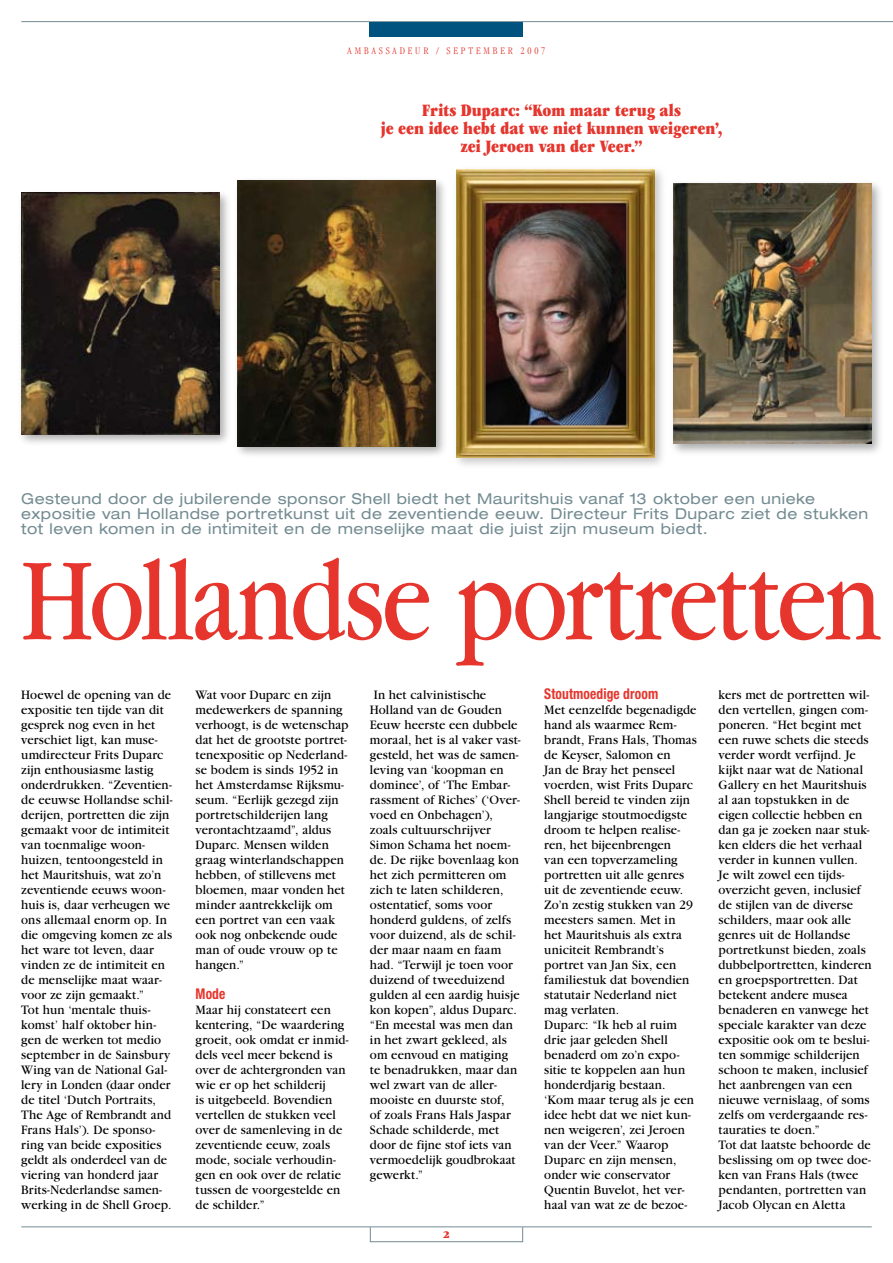
<style>
.page{position:relative;width:893px;height:1263px;background:#fff}
.page>*{position:absolute;margin:0;border:0;box-sizing:border-box;transform-origin:0 0}
.t1{font:122.4px "Garamond LT";letter-spacing:-.025em;color:#e5352d;scale:.83 1}
.t2{font:ultra-condensed 18px/18px "Garamond LT";color:#e5352d;text-align:center}
.t3{font:expanded 15px/15px "Helvetica Neue LT";letter-spacing:.035em;color:#738b92}
.t4{font:700 condensed 14.85px "Helvetica Neue LT";letter-spacing:.01em;color:#e5352d;scale:.91 1}
.t5{font:13.5px/15px "Garamond LT";letter-spacing:.01em;color:#000;scale:.95 1}
.t6{font:300 condensed 10.5px "Garamond LT";letter-spacing:.27em;color:#e5352d}
</style>
<div class="page">
<hr style="left:21px;top:21px;width:872px;height:1px;background:#738b92">
<div style="left:370px;top:22px;width:153px;height:15px;background:#00527f"></div>
<hr style="left:21px;top:1226px;width:851px;height:1px;background:#738b92">
<div style="left:370px;top:1227px;width:153px;height:15px;border:1px solid #738b92"></div>
<div style="left:233px;top:176px;width:216px;height:285px;background:#000;opacity:.33"></div>
<img style="left:238px;top:181px;width:198px;height:266px">
<div style="left:669px;top:179px;width:216px;height:278px;background:#000;opacity:.33"></div>
<img style="left:673px;top:183px;width:199px;height:261px">
<div style="left:17px;top:188px;width:216px;height:259px;background:#000;opacity:.33"></div>
<img style="left:21px;top:193px;width:198px;height:241px">
<div style="left:451px;top:165px;width:216px;height:307px;background:#000;opacity:.22"></div>
<img style="left:456px;top:170px;width:198px;height:287px">
<p class="t6" style="left:348px;top:45px;width:199px">AMBASSADEUR / SEPTEMBER 2007</p>
<h2 class="t2" style="left:381px;top:101px;width:343px">Frits Duparc: “Kom maar terug als<br>je een idee hebt dat we niet kunnen weigeren’, zei Jeroen van der Veer.”</h2>
<p class="t3" style="left:21px;top:491px;width:848px">Gesteund door de jubilerende sponsor Shell biedt het Mauritshuis vanaf 13 oktober een unieke expositie van Hollandse portretkunst uit de zeventiende eeuw. Directeur Frits Duparc ziet de stukken tot leven komen in de intimiteit en de menselijke maat die juist zijn museum biedt.</p>
<h1 class="t1" style="left:21px;top:536px;width:1038px">Hollandse portretten</h1>
<p class="t5" style="left:21px;top:687px;width:161px">Hoewel de opening van de expositie ten tijde van dit gesprek nog even in het verschiet ligt, kan muse&shy;umdirecteur Frits Duparc zijn enthousiasme lastig onderdrukken. “Zeventien&shy;de eeuwse Hollandse schil&shy;derijen, portretten die zijn gemaakt voor de intimiteit van toenmalige woon&shy;huizen, tentoongesteld in het Mauritshuis, wat zo’n zeventiende eeuws woon&shy;huis is, daar verheugen we ons allemaal enorm op. In die omgeving komen ze als het ware tot leven, daar vinden ze de intimiteit en de menselijke maat waar&shy;voor ze zijn gemaakt.”<br>Tot hun ‘mentale thuis&shy;komst’ half oktober hin&shy;gen de werken tot medio september in de Sainsbury<br>Wing van de National Gal&shy;lery in Londen (daar onder de titel ‘Dutch Portraits,<br>The Age of Rembrandt and<br>Frans Hals’). De sponso&shy;ring van beide exposities geldt als onderdeel van de viering van honderd jaar<br>Brits-Nederlandse samen&shy;werking in de Shell Groep.</p>
<p class="t5" style="left:196px;top:687px;width:163px">Wat voor Duparc en zijn medewerkers de spanning verhoogt, is de wetenschap dat het de grootste portret&shy;tenexpositie op Nederland&shy;se bodem is sinds 1952 in het Amsterdamse Rijksmu&shy;seum. “Eerlijk gezegd zijn portretschilderijen lang verontachtzaamd”, aldus<br>Duparc. Mensen wilden graag winterlandschappen hebben, of stillevens met bloemen, maar vonden het minder aantrekkelijk om een portret van een vaak ook nog onbekende oude man of oude vrouw op te hangen.”</p>
<p class="t4" style="left:196px;top:985px;width:34px">Mode</p>
<p class="t5" style="left:196px;top:1002px;width:163px">Maar hij constateert een kentering, “De waardering groeit, ook omdat er inmid&shy;dels veel meer bekend is over de achtergronden van wie er op het schilderij<br>is uitgebeeld. Bovendien vertellen de stukken veel over de samenleving in de zeventiende eeuw, zoals mode, sociale verhoudin&shy;gen en ook over de relatie tussen de voorgestelde en de schilder.”</p>
<p class="t5" style="left:370px;top:687px;width:160px">In het calvinistische<br>Holland van de Gouden<br>Eeuw heerste een dubbele moraal, het is al vaker vast&shy;gesteld, het was de samen&shy;leving van ‘koopman en dominee’, of ‘The Embar&shy;rassment of Riches’ (‘Over&shy;voed en Onbehagen’), zoals cultuurschrijver<br>Simon Schama het noem&shy;de. De rijke bovenlaag kon het zich permitteren om zich te laten schilderen, ostentatief, soms voor honderd guldens, of zelfs voor duizend, als de schil&shy;der maar naam en faam had. “Terwijl je toen voor duizend of tweeduizend gulden al een aardig huisje kon kopen”, aldus Duparc. “En meestal was men dan in het zwart gekleed, als om eenvoud en matiging te benadrukken, maar dan wel zwart van de aller&shy;mooiste en duurste stof,<br>of zoals Frans Hals Jaspar<br>Schade schilderde, met door de fijne stof iets van vermoedelijk goudbrokaat gewerkt.”</p>
<p class="t4" style="left:544px;top:685px;width:127px">Stoutmoedige droom</p>
<p class="t5" style="left:544px;top:702px;width:162px">Met eenzelfde begenadigde hand als waarmee Rem&shy;brandt, Frans Hals, Thomas de Keyser, Salomon en<br>Jan de Bray het penseel voerden, wist Frits Duparc<br>Shell bereid te vinden zijn langjarige stoutmoedigste droom te helpen realise&shy;ren, het bijeenbrengen<br>van een topverzameling portretten uit alle genres uit de zeventiende eeuw.<br>Zo’n zestig stukken van 29 meesters samen. Met in<br>het Mauritshuis als extra uniciteit Rembrandt’s portret van Jan Six, een familiestuk dat bovendien statutair Nederland niet mag verlaten.<br>Duparc: “Ik heb al ruim drie jaar geleden Shell benaderd om zo’n expo&shy;sitie te koppelen aan hun honderdjarig bestaan. ‘Kom maar terug als je een idee hebt dat we niet kun&shy;nen weigeren’, zei Jeroen van der Veer.” Waarop<br>Duparc en zijn mensen, onder wie conservator<br>Quentin Buvelot, het ver&shy;haal van wat ze de bezoe-</p>
<p class="t5" style="left:719px;top:687px;width:163px">kers met de portretten wil&shy;den vertellen, gingen com&shy;poneren. “Het begint met een ruwe schets die steeds verder wordt verfijnd. Je kijkt naar wat de National<br>Gallery en het Mauritshuis al aan topstukken in de eigen collectie hebben en dan ga je zoeken naar stuk&shy;ken elders die het verhaal verder in kunnen vullen.<br>Je wilt zowel een tijds&shy;overzicht geven, inclusief de stijlen van de diverse schilders, maar ook alle genres uit de Hollandse portretkunst bieden, zoals dubbelportretten, kinderen en groepsportretten. Dat betekent andere musea benaderen en vanwege het speciale karakter van deze expositie ook om te beslui&shy;ten sommige schilderijen schoon te maken, inclusief het aanbrengen van een nieuwe vernislaag, of soms zelfs om verdergaande res&shy;tauraties te doen.”<br>Tot dat laatste behoorde de beslissing om op twee doe&shy;ken van Frans Hals (twee pendanten, portretten van<br>Jacob Olycan en Aletta</p>
</div>
